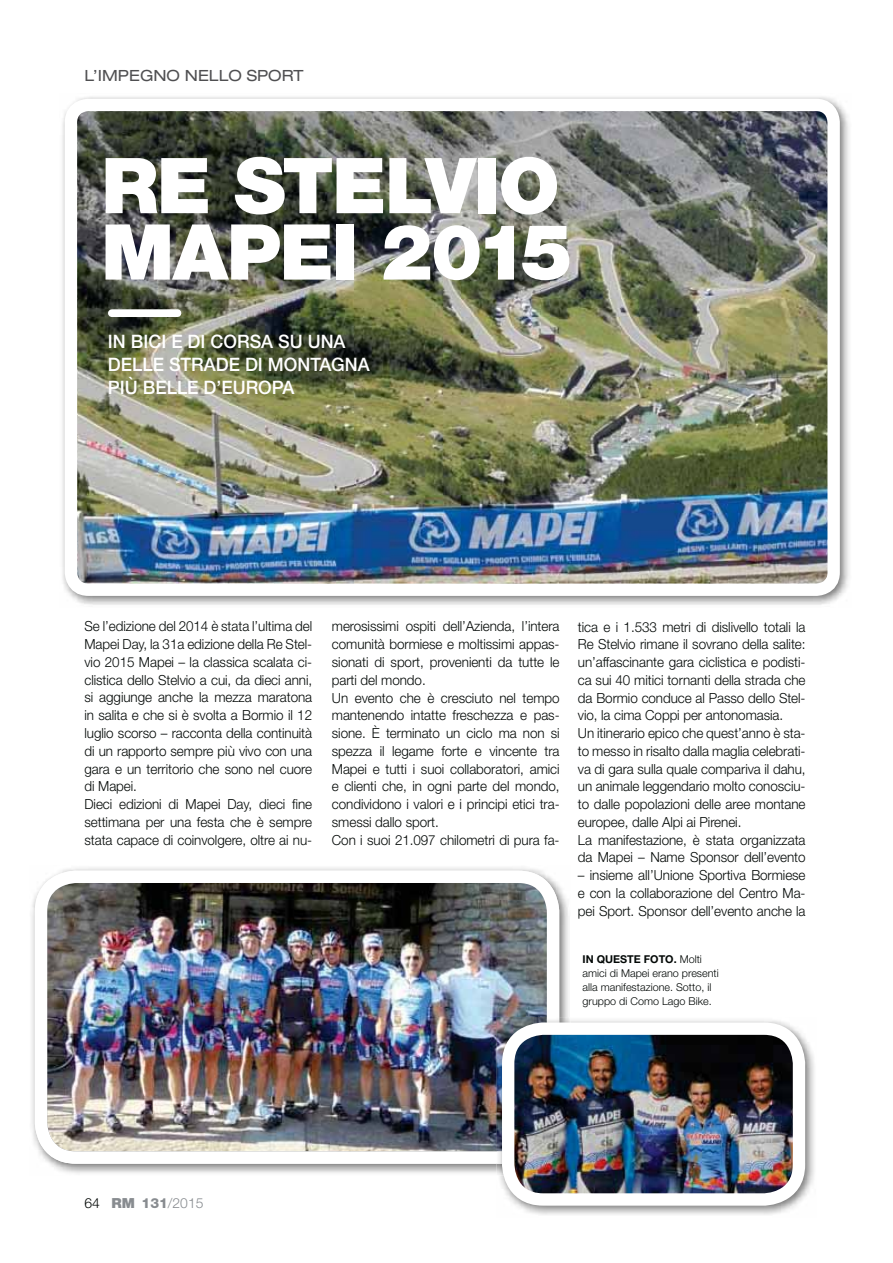
<style>
.page{position:relative;width:893px;height:1263px;background:#fff}
.page>*{position:absolute;margin:0;border:0;box-sizing:border-box;transform-origin:0 0}
.t1{font:900 77.25px/66.4px "Helvetica Neue LTW1 G";letter-spacing:-.02em;color:#fff}
.t2{font:500 18.6px/23.1px "Helvetica Neue LT Std";color:#fff}
.t3{font:expanded 15.45px "Helvetica Neue LT Std";color:#4f4f51}
.t4{font:300 13.95px/17.7px "Helvetica Neue LT Std";letter-spacing:-.005em;color:#030806}
.t5{font:300 13.95px "Helvetica Neue LT Std";color:#888c90}
.t6{font:300 10.8px/14px "Helvetica Neue LT Std";color:#030806}
.s1{color:#030806}
.s2{font-weight:900}
.s3{font-weight:800}
.s4{font-weight:700}
</style>
<div class="page">
<img style="left:62px;top:97px;width:787px;height:508px">
<img style="left:71px;top:105px;width:762px;height:485px;border-radius:18px">
<div style="left:65px;top:99px;width:774px;height:497px;border:12px solid #fff;border-radius:18px"></div>
<div style="left:112px;top:309px;width:65px;height:8px;background:#fff"></div>
<img style="left:31px;top:867px;width:538px;height:307px">
<img style="left:35px;top:871px;width:524px;height:293px">
<img style="left:500px;top:1020px;width:314px;height:195px">
<img style="left:496px;top:1017px;width:63px;height:147px">
<img style="left:508px;top:1029px;width:291px;height:170px;border-radius:35px">
<div style="left:502px;top:1023px;width:303px;height:183px;border:12px solid #fff;border-radius:35px"></div>
<p class="t3" style="left:84px;top:67px;width:220px">L’IMPEGNO NELLO SPORT</p>
<h1 class="t1" style="left:101px;top:153px;width:473px">RE STELVIO<br>MAPEI 2015</h1>
<h2 class="t2" style="left:108px;top:332px;width:263px">IN BICI E DI CORSA SU UNA<br>DELLE STRADE DI MONTAGNA<br>PIÙ BELLE D’EUROPA</h2>
<p class="t4" style="left:84px;top:619px;width:229px">Se l’edizione del 2014 è stata l’ultima del Mapei Day, la 31a edizione della Re Stel&shy;vio 2015 Mapei – la classica scalata ci&shy;clistica dello Stelvio a cui, da dieci anni, si aggiunge anche la mezza maratona in salita e che si è svolta a Bormio il 12 luglio scorso – racconta della continuità di un rapporto sempre più vivo con una gara e un territorio che sono nel cuore di Mapei.<br>Dieci edizioni di Mapei Day, dieci fine settimana per una festa che è sempre stata capace di coinvolgere, oltre ai nu-</p>
<p class="t4" style="left:332px;top:619px;width:229px">merosissimi ospiti dell’Azienda, l’intera comunità bormiese e moltissimi appas&shy;sionati di sport, provenienti da tutte le parti del mondo.<br>Un evento che è cresciuto nel tempo mantenendo intatte freschezza e pas&shy;sione. È terminato un ciclo ma non si spezza il legame forte e vincente tra Mapei e tutti i suoi collaboratori, amici e clienti che, in ogni parte del mondo, condividono i valori e i principi etici tra&shy;smessi dallo sport.<br>Con i suoi 21.097 chilometri di pura fa-</p>
<p class="t4" style="left:578px;top:619px;width:229px">tica e i 1.533 metri di dislivello totali la Re Stelvio rimane il sovrano della salite: un’affascinante gara ciclistica e podisti&shy;ca sui 40 mitici tornanti della strada che da Bormio conduce al Passo dello Stel&shy;vio, la cima Coppi per antonomasia.<br>Un itinerario epico che quest’anno è sta&shy;to messo in risalto dalla maglia celebrati&shy;va di gara sulla quale compariva il dahu, un animale leggendario molto conosciu&shy;to dalle popolazioni delle aree montane europee, dalle Alpi ai Pirenei.<br>La manifestazione, è stata organizzata da Mapei – Name Sponsor dell’evento</p>
<p class="t4" style="left:578px;top:868px;width:229px;text-align:justify">– insieme all’Unione Sportiva Bormiese e con la collaborazione del Centro Ma&shy;pei Sport. Sponsor dell’evento anche la</p>
<p class="t5" style="left:84px;top:1199px;width:120px"><span class="s1">64</span> <span class="s2">RM</span> <span class="s3">131</span>/2015</p>
<p class="t6" style="left:582px;top:954px;width:138px"><span class="s4">IN QUESTE FOTO.</span> Molti amici di Mapei erano presenti alla manifestazione. Sotto, il gruppo di Como Lago Bike.</p>
</div>
